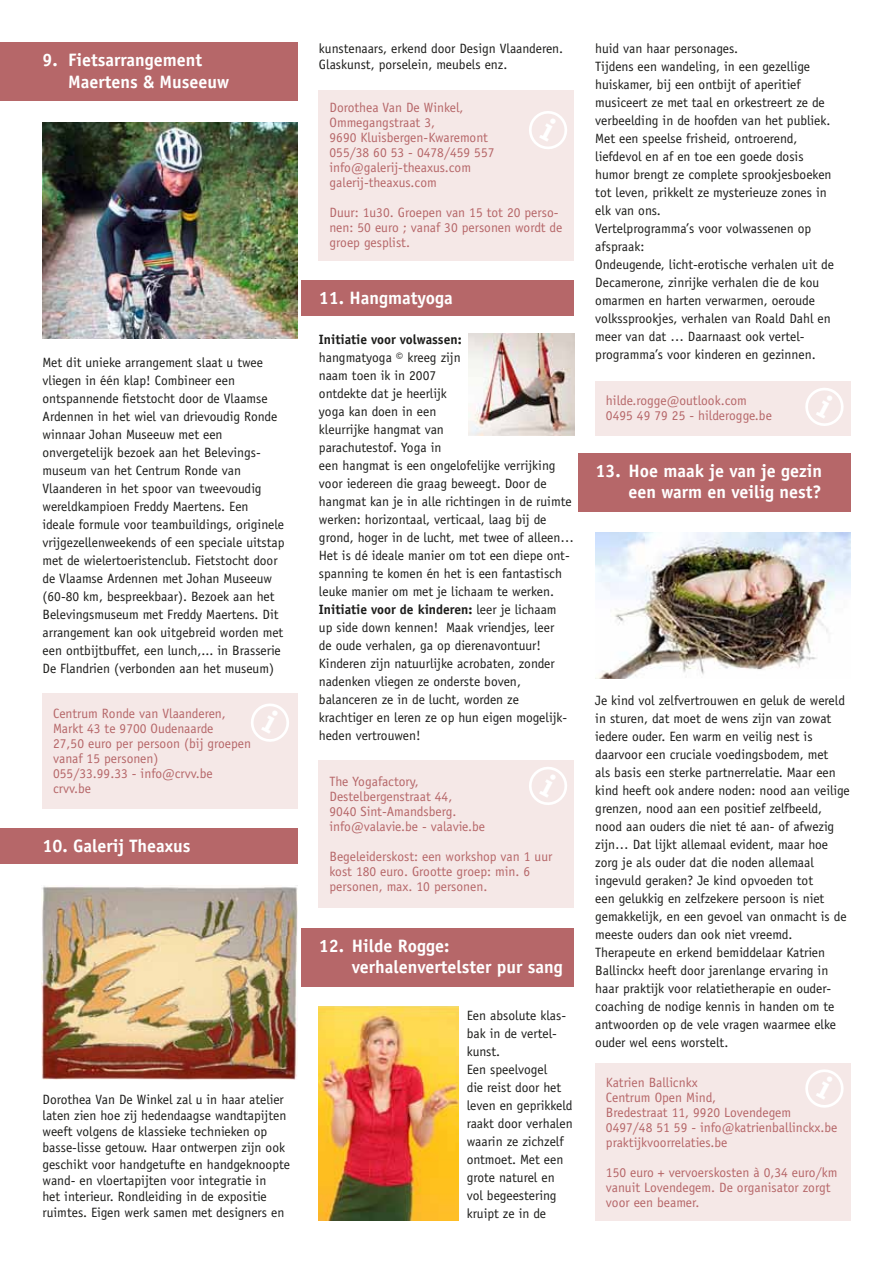
<style>
.page{position:relative;width:893px;height:1263px;background:#fff}
.page>*{position:absolute;margin:0;border:0;box-sizing:border-box;transform-origin:0 0}
.t1{font:700 18px/21.6px "Officina Sans";color:#fff}
.t2{font:13.5px/18px "Officina Sans";color:#1d1d1b}
.t3{font:13.5px/15px "Officina Sans";color:#b66769}
.t4{font:700 13.5px "Officina Sans";color:#1d1d1b}
.s1{font-weight:700}
</style>
<div class="page">
<div style="left:0;top:43px;width:298px;height:58px;background:#b66769"></div>
<div style="left:578px;top:453px;width:272px;height:58px;background:#b66769"></div>
<div style="left:302px;top:928px;width:272px;height:58px;background:#b66769"></div>
<img style="left:43px;top:123px;width:255px;height:215px">
<div style="left:42px;top:693px;width:256px;height:116px;background:#f5e8e7"></div>
<div style="left:319px;top:760px;width:255px;height:148px;background:#f5e8e7"></div>
<div style="left:595px;top:1063px;width:255px;height:157px;background:#f5e8e7"></div>
<div style="left:595px;top:381px;width:255px;height:54px;background:#f5e8e7"></div>
<div style="left:319px;top:90px;width:255px;height:170px;background:#f5e8e7"></div>
<div style="left:0;top:828px;width:298px;height:35px;background:#b66769"></div>
<img style="left:42px;top:886px;width:256px;height:194px">
<div style="left:302px;top:280px;width:272px;height:35px;background:#b66769"></div>
<img style="left:468px;top:334px;width:106px;height:101px">
<img style="left:319px;top:1006px;width:139px;height:214px">
<img style="left:595px;top:532px;width:255px;height:147px">
<svg style="left:251px;top:703px;width:38px;height:39px"></svg>
<svg style="left:529px;top:767px;width:38px;height:38px"></svg>
<svg style="left:805px;top:1069px;width:39px;height:39px"></svg>
<svg style="left:805px;top:388px;width:39px;height:38px"></svg>
<svg style="left:529px;top:111px;width:38px;height:38px"></svg>
<h1 class="t1" style="left:68px;top:49px;width:162px;text-indent:-26px">9. Fietsarrangement<br>Maertens &amp; Museeuw</h1>
<p class="t2" style="left:43px;top:353px;width:244px">Met dit unieke arrangement slaat u twee vliegen in één klap! Combineer een ontspannende fietstocht door de Vlaamse Ardennen in het wiel van drievoudig Ronde winnaar Johan Museeuw met een onvergetelijk bezoek aan het Belevings&shy;museum van het Centrum Ronde van Vlaanderen in het spoor van tweevoudig wereldkampioen Freddy Maertens. Een<br>ideale formule voor teambuildings, originele vrijgezellenweekends of een speciale uitstap met de wielertoeristenclub. Fietstocht door de Vlaamse Ardennen met Johan Museeuw (60-80 km, bespreekbaar). Bezoek aan het Belevingsmuseum met Freddy Maertens. Dit arrangement kan ook uitgebreid worden met een ontbijtbuffet, een lunch,... in Brasserie De Flandrien (verbonden aan het museum)</p>
<p class="t3" style="left:53px;top:706px;width:200px">Centrum Ronde van Vlaanderen,<br>Markt 43 te 9700 Oudenaarde<br>27,50 euro per persoon (bij groepen vanaf 15 personen)<br>055/33.99.33 - info@crvv.be crvv.be</p>
<h1 class="t1" style="left:43px;top:835px;width:149px">10. Galerij Theaxus</h1>
<p class="t2" style="left:43px;top:1091px;width:249px;line-height:16.2px">Dorothea Van De Winkel zal u in haar atelier laten zien hoe zij hedendaagse wandtapijten weeft volgens de klassieke technieken op basse-lisse getouw. Haar ontwerpen zijn ook geschikt voor handgetufte en handgeknoopte wand- en vloertapijten voor integratie in<br>het interieur. Rondleiding in de expositie ruimtes. Eigen werk samen met designers en</p>
<p class="t2" style="left:319px;top:40px;width:246px;line-height:16.2px">kunstenaars, erkend door Design Vlaanderen.<br>Glaskunst, porselein, meubels enz.</p>
<p class="t3" style="left:330px;top:100px;width:166px">Dorothea Van De Winkel,<br>Ommegangstraat 3,<br>9690 Kluisbergen-Kwaremont<br>055/38 60 53 - 0478/459 557 info@galerij-theaxus.com galerij-theaxus.com</p>
<p class="t3" style="left:330px;top:205px;width:234px">Duur: 1u30. Groepen van 15 tot 20 perso&shy;nen: 50 euro ; vanaf 30 personen wordt de groep gesplist.</p>
<h1 class="t1" style="left:319px;top:287px;width:135px">11. Hangmatyoga</h1>
<p class="t4" style="left:319px;top:331px;width:144px">Initiatie voor volwassen:</p>
<p class="t2" style="left:319px;top:349px;width:257px">hangmatyoga © kreeg zijn<br>naam toen ik in 2007<br>ontdekte dat je heerlijk<br>yoga kan doen in een<br>kleurrijke hangmat van<br>parachutestof. Yoga in<br>een hangmat is een ongelofelijke verrijking voor iedereen die graag beweegt. Door de hangmat kan je in alle richtingen in de ruimte werken: horizontaal, verticaal, laag bij de grond, hoger in de lucht, met twee of alleen… Het is dé ideale manier om tot een diepe ont&shy;spanning te komen én het is een fantastisch leuke manier om met je lichaam te werken.<br><span class="s1">Initiatie voor de kinderen:</span> leer je lichaam<br>up side down kennen! Maak vriendjes, leer<br>de oude verhalen, ga op dierenavontuur!<br>Kinderen zijn natuurlijke acrobaten, zonder nadenken vliegen ze onderste boven, balanceren ze in de lucht, worden ze krachtiger en leren ze op hun eigen mogelijk&shy;heden vertrouwen!</p>
<p class="t3" style="left:330px;top:774px;width:157px">The Yogafactory,<br>Destelbergenstraat 44,<br>9040 Sint-Amandsberg. info@valavie.be - valavie.be</p>
<p class="t3" style="left:330px;top:849px;width:224px">Begeleiderskost: een workshop van 1 uur kost 180 euro. Grootte groep: min. 6 personen, max. 10 personen.</p>
<h1 class="t1" style="left:352px;top:935px;width:212px;text-indent:-33px">12. Hilde Rogge: verhalenvertelster pur sang</h1>
<p class="t2" style="left:467px;top:1006px;width:108px">Een absolute klas&shy;bak in de vertel&shy;kunst.<br>Een speelvogel<br>die reist door het leven en geprikkeld raakt door verhalen waarin ze zichzelf ontmoet. Met een grote naturel en vol begeestering kruipt ze in de</p>
<p class="t2" style="left:595px;top:39px;width:240px">huid van haar personages.<br>Tijdens een wandeling, in een gezellige huiskamer, bij een ontbijt of aperitief musiceert ze met taal en orkestreert ze de verbeelding in de hoofden van het publiek.<br>Met een speelse frisheid, ontroerend, liefdevol en af en toe een goede dosis humor brengt ze complete sprookjesboeken tot leven, prikkelt ze mysterieuze zones in elk van ons.<br>Vertelprogramma’s voor volwassenen op afspraak:<br>Ondeugende, licht-erotische verhalen uit de Decamerone, zinrijke verhalen die de kou omarmen en harten verwarmen, oeroude volkssprookjes, verhalen van Roald Dahl en meer van dat … Daarnaast ook vertel&shy;programma’s voor kinderen en gezinnen.</p>
<p class="t3" style="left:606px;top:393px;width:168px">hilde.rogge@outlook.com<br>0495 49 79 25 - hilderogge.be</p>
<h1 class="t1" style="left:595px;top:460px;width:228px;text-align:right">13. Hoe maak je van je gezin een warm en veilig nest?</h1>
<p class="t2" style="left:595px;top:692px;width:256px">Je kind vol zelfvertrouwen en geluk de wereld in sturen, dat moet de wens zijn van zowat iedere ouder. Een warm en veilig nest is daarvoor een cruciale voedingsbodem, met<br>als basis een sterke partnerrelatie. Maar een kind heeft ook andere noden: nood aan veilige grenzen, nood aan een positief zelfbeeld, nood aan ouders die niet té aan- of afwezig zijn… Dat lijkt allemaal evident, maar hoe zorg je als ouder dat die noden allemaal ingevuld geraken? Je kind opvoeden tot<br>een gelukkig en zelfzekere persoon is niet gemakkelijk, en een gevoel van onmacht is de meeste ouders dan ook niet vreemd.<br>Therapeute en erkend bemiddelaar Katrien Ballinckx heeft door jarenlange ervaring in haar praktijk voor relatietherapie en ouder&shy;coaching de nodige kennis in handen om te antwoorden op de vele vragen waarmee elke ouder wel eens worstelt.</p>
<p class="t3" style="left:606px;top:1075px;width:233px">Katrien Ballicnkx<br>Centrum Open Mind,<br>Bredestraat 11, 9920 Lovendegem<br>0497/48 51 59 - info@katrienballinckx.be praktijkvoorrelaties.be</p>
<p class="t3" style="left:606px;top:1165px;width:233px">150 euro + vervoerskosten à 0,34 euro/km vanuit Lovendegem. De organisator zorgt voor een beamer.</p>
</div>
